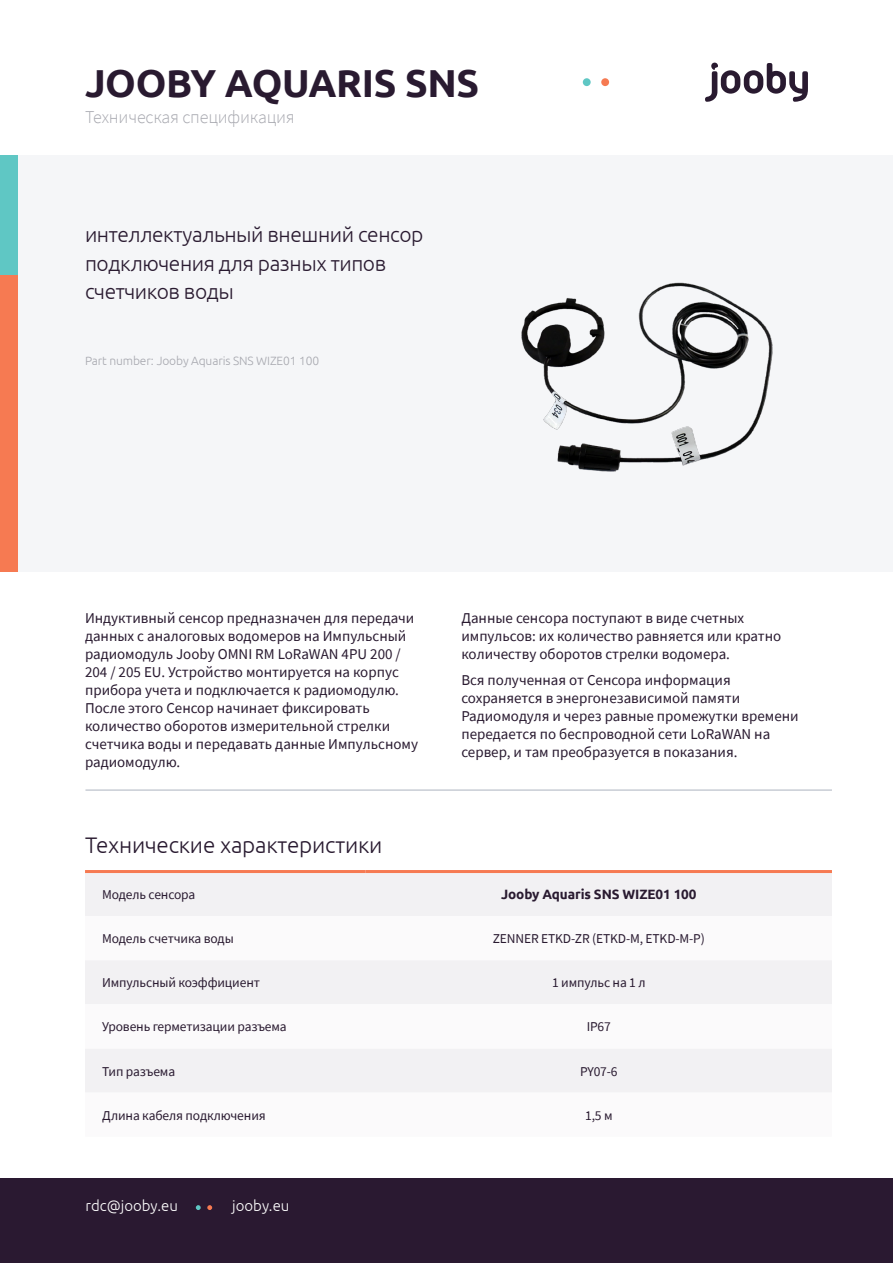
<style>
.page{position:relative;width:893px;height:1263px;background:#fff}
.page>*{position:absolute;margin:0;border:0;box-sizing:border-box;transform-origin:0 0}
.t1{font:700 39px "Ubuntu";letter-spacing:-.01em;color:#291a30}
.t2{font:300 22.5px "Ubuntu";letter-spacing:-.01em;color:#291a30}
.t3{font:300 21px/28.5px "Ubuntu";letter-spacing:-.02em;color:#291a30}
.t4{font:300 18px "Source Sans Pro";letter-spacing:-.01em;color:#a7a8af}
.Paragraph{font:15px/18px "Source Sans Pro";color:#291a30}
.t5{font:300 15px "Ubuntu";color:#fff}
.Table{font:13.5px "Source Sans Pro";letter-spacing:-.01em;color:#291a30}
.Table-2{font:700 13.5px "Ubuntu";letter-spacing:-.01em;color:#291a30}
.t6{font:300 12px "Ubuntu";letter-spacing:-.01em;color:#a7a8af}
</style>
<div class="page">
<div style="left:0;top:1178px;width:893px;height:85px;background:#2a1931"></div>
<svg style="left:207px;top:1205px;width:5px;height:5px"></svg>
<svg style="left:196px;top:1205px;width:5px;height:5px"></svg>
<div style="left:0;top:155px;width:893px;height:417px;background:#f5f6f8"></div>
<div style="left:0;top:274px;width:17px;height:298px;background:#f67a52"></div>
<div style="left:0;top:155px;width:17px;height:119px;background:#5fc7c4"></div>
<svg style="left:705px;top:63px;width:103px;height:39px"></svg>
<div style="left:601px;top:78px;width:8px;height:8px;background:#f67a52;border-radius:50%"></div>
<div style="left:583px;top:78px;width:8px;height:8px;background:#5fc7c4;border-radius:50%"></div>
<div style="left:85px;top:873px;width:747px;height:43px;background:#f2f1f3"></div>
<svg style="left:85px;top:960px;width:747px;height:132px;fill:#f2f1f3"></svg>
<hr style="left:85px;top:870px;width:281px;height:3px;background:#f67a52">
<hr style="left:366px;top:870px;width:466px;height:3px;background:#f67a52">
<hr style="left:85px;top:789px;width:747px;height:2px;background:#c8ccd4">
<img style="left:521px;top:282px;width:252px;height:190px">
<p class="t1" style="left:85px;top:60px;width:396px">JOOBY AQUARIS SNS</p>
<h2 class="t4" style="left:85px;top:106px;width:211px">Техническая спецификация</h2>
<h2 class="t3" style="left:85px;top:220px;width:340px">интеллектуальный внешний сенсор подключения для разных типов счетчиков воды</h2>
<h2 class="t6" style="left:85px;top:354px;width:236px">Part number: Jooby Aquaris SNS WIZE01 100</h2>
<p class="Paragraph" style="left:85px;top:609px;width:335px">Индуктивный сенсор предназначен для передачи данных с аналоговых водомеров на Импульсный радиомодуль Jooby OMNI RM LoRaWAN 4PU 200 / 204 / 205 EU. Устройство монтируется на корпус прибора учета и подключается к радиомодулю.<br>После этого Сенсор начинает фиксировать количество оборотов измерительной стрелки счетчика воды и передавать данные Импульсному радиомодулю.</p>
<p class="Paragraph" style="left:461px;top:609px;width:322px">Данные сенсора поступают в виде счетных импульсов: их количество равняется или кратно количеству оборотов стрелки водомера.</p>
<p class="Paragraph" style="left:461px;top:671px;width:339px">Вся полученная от Сенсора информация сохраняется в энергонезависимой памяти Радиомодуля и через равные промежутки времени передается по беспроводной сети LoRaWAN на сервер, и там преобразуется в показания.</p>
<h2 class="t2" style="left:85px;top:831px;width:299px">Технические характеристики</h2>
<p class="Table" style="left:102px;top:885px;width:95px">Модель сенсора</p>
<p class="Table-2" style="left:501px;top:886px;width:197px">Jooby Aquaris SNS WIZE01 100</p>
<p class="Table" style="left:102px;top:930px;width:133px">Модель счетчика воды</p>
<p class="Table" style="left:493px;top:930px;width:214px">ZENNER ETKD-ZR (ETKD-M, ETKD-M-P)</p>
<p class="Table" style="left:102px;top:974px;width:159px">Импульсный коэффициент</p>
<p class="Table" style="left:552px;top:974px;width:95px">1 импульс на 1 л</p>
<p class="Table" style="left:102px;top:1018px;width:186px">Уровень герметизации разъема</p>
<p class="Table" style="left:587px;top:1018px;width:26px">IP67</p>
<p class="Table" style="left:102px;top:1062px;width:75px">Тип разъема</p>
<p class="Table" style="left:580px;top:1062px;width:39px">PY07-6</p>
<p class="Table" style="left:102px;top:1107px;width:165px">Длина кабеля подключения</p>
<p class="Table" style="left:585px;top:1107px;width:29px">1,5 м</p>
<p class="t5" style="left:85px;top:1197px;width:94px">rdc@jooby.eu</p>
<p class="t5" style="left:232px;top:1197px;width:59px">jooby.eu</p>
</div>
